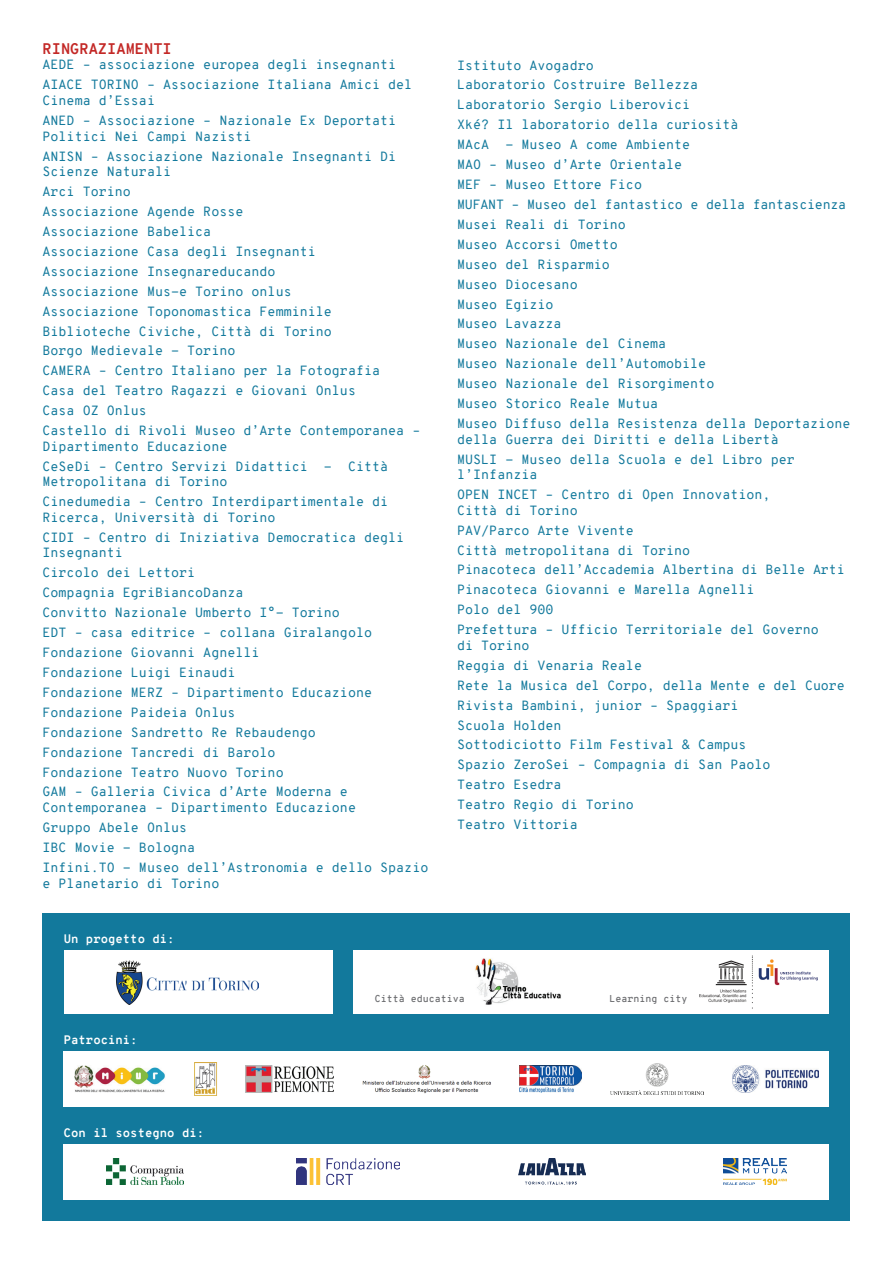
<style>
.page{position:relative;width:893px;height:1263px;background:#fff}
.page>*{position:absolute;margin:0;border:0;box-sizing:border-box;transform-origin:0 0}
.t1{font:700 15px "Overpass Mono";color:#c32826}
.t2{font:13.05px/20px "Overpass Mono";color:#12799c}
.t3{font:700 12px "Overpass Mono";color:#fff}
.t4{font:600 9.75px "Overpass Mono";color:#6c6d70}
</style>
<div class="page">
<div style="left:43px;top:913px;width:807px;height:307px;background:#12799c"></div>
<div style="left:64px;top:1051px;width:765px;height:56px;background:#fff"></div>
<div style="left:64px;top:950px;width:268px;height:64px;background:#fff"></div>
<div style="left:353px;top:950px;width:476px;height:64px;background:#fff"></div>
<div style="left:64px;top:1144px;width:765px;height:55px;background:#fff"></div>
<img style="left:116px;top:960px;width:143px;height:44px">
<img style="left:74px;top:1066px;width:91px;height:26px">
<img style="left:194px;top:1063px;width:23px;height:32px">
<img style="left:246px;top:1066px;width:88px;height:26px">
<img style="left:520px;top:1066px;width:62px;height:26px">
<img style="left:610px;top:1064px;width:94px;height:30px">
<img style="left:732px;top:1066px;width:87px;height:26px">
<img style="left:106px;top:1158px;width:78px;height:27px">
<img style="left:297px;top:1158px;width:103px;height:27px">
<img style="left:724px;top:1158px;width:63px;height:27px">
<img style="left:475px;top:958px;width:86px;height:47px">
<img style="left:699px;top:956px;width:119px;height:53px">
<img style="left:518px;top:1158px;width:68px;height:27px">
<img style="left:362px;top:1065px;width:129px;height:29px">
<p class="t1" style="left:43px;top:38px;width:131px">RINGRAZIAMENTI</p>
<p class="t2" style="left:43px;top:55px;width:371px">AEDE – associazione europea degli insegnanti<br>AIACE TORINO – Associazione Italiana Amici del</p>
<p class="t2" style="left:43px;top:91px;width:355px">Cinema d’Essai<br>ANED – Associazione – Nazionale Ex Deportati</p>
<p class="t2" style="left:43px;top:126px;width:355px">Politici Nei Campi Nazisti<br>ANISN – Associazione Nazionale Insegnanti Di</p>
<p class="t2" style="left:43px;top:162px;width:379px">Scienze Naturali<br>Arci Torino<br>Associazione Agende Rosse<br>Associazione Babelica<br>Associazione Casa degli Insegnanti<br>Associazione Insegnareducando<br>Associazione Mus-e Torino onlus<br>Associazione Toponomastica Femminile<br>Biblioteche Civiche, Città di Torino<br>Borgo Medievale - Torino<br>CAMERA – Centro Italiano per la Fotografia<br>Casa del Teatro Ragazzi e Giovani Onlus<br>Casa OZ Onlus<br>Castello di Rivoli Museo d’Arte Contemporanea –</p>
<p class="t2" style="left:43px;top:436px;width:347px">Dipartimento Educazione<br>CeSeDi – Centro Servizi Didattici - Città</p>
<p class="t2" style="left:43px;top:472px;width:347px">Metropolitana di Torino<br>Cinedumedia – Centro Interdipartimentale di</p>
<p class="t2" style="left:43px;top:507px;width:363px">Ricerca, Università di Torino<br>CIDI – Centro di Iniziativa Democratica degli</p>
<p class="t2" style="left:43px;top:543px;width:331px">Insegnanti<br>Circolo dei Lettori<br>Compagnia EgriBiancoDanza<br>Convitto Nazionale Umberto I°- Torino<br>EDT – casa editrice – collana Giralangolo<br>Fondazione Giovanni Agnelli<br>Fondazione Luigi Einaudi<br>Fondazione MERZ – Dipartimento Educazione<br>Fondazione Paideia Onlus<br>Fondazione Sandretto Re Rebaudengo<br>Fondazione Tancredi di Barolo<br>Fondazione Teatro Nuovo Torino<br>GAM – Galleria Civica d’Arte Moderna e</p>
<p class="t2" style="left:43px;top:798px;width:387px">Contemporanea – Dipartimento Educazione<br>Gruppo Abele Onlus<br>IBC Movie - Bologna<br>Infini.TO - Museo dell’Astronomia e dello Spazio</p>
<p class="t2" style="left:43px;top:873px;width:178px">e Planetario di Torino</p>
<p class="t3" style="left:64px;top:931px;width:112px">Un progetto di:</p>
<p class="t2" style="left:457px;top:55px;width:395px">Istituto Avogadro<br>Laboratorio Costruire Bellezza<br>Laboratorio Sergio Liberovici<br>Xké? Il laboratorio della curiosità<br>MAcA - Museo A come Ambiente<br>MAO – Museo d’Arte Orientale<br>MEF – Museo Ettore Fico<br>MUFANT – Museo del fantastico e della fantascienza<br>Musei Reali di Torino<br>Museo Accorsi Ometto<br>Museo del Risparmio<br>Museo Diocesano<br>Museo Egizio<br>Museo Lavazza<br>Museo Nazionale del Cinema<br>Museo Nazionale dell’Automobile<br>Museo Nazionale del Risorgimento<br>Museo Storico Reale Mutua<br>Museo Diffuso della Resistenza della Deportazione</p>
<p class="t2" style="left:457px;top:429px;width:339px">della Guerra dei Diritti e della Libertà<br>MUSLI - Museo della Scuola e del Libro per</p>
<p class="t2" style="left:457px;top:465px;width:315px">l’Infanzia<br>OPEN INCET – Centro di Open Innovation,</p>
<p class="t2" style="left:457px;top:500px;width:389px">Città di Torino<br>PAV/Parco Arte Vivente<br>Città metropolitana di Torino<br>Pinacoteca dell’Accademia Albertina di Belle Arti<br>Pinacoteca Giovanni e Marella Agnelli<br>Polo del 900<br>Prefettura – Ufficio Territoriale del Governo</p>
<p class="t2" style="left:457px;top:635px;width:389px">di Torino<br>Reggia di Venaria Reale<br>Rete la Musica del Corpo, della Mente e del Cuore<br>Rivista Bambini, junior – Spaggiari<br>Scuola Holden<br>Sottodiciotto Film Festival &amp; Campus<br>Spazio ZeroSei – Compagnia di San Paolo<br>Teatro Esedra<br>Teatro Regio di Torino<br>Teatro Vittoria</p>
<p class="t3" style="left:64px;top:1032px;width:75px">Patrocini:</p>
<p class="t3" style="left:64px;top:1124px;width:142px">Con il sostegno di:</p>
<p class="t4" style="left:375px;top:992px;width:92px">Città educativa</p>
<p class="t4" style="left:609px;top:992px;width:80px">Learning city</p>
</div>
